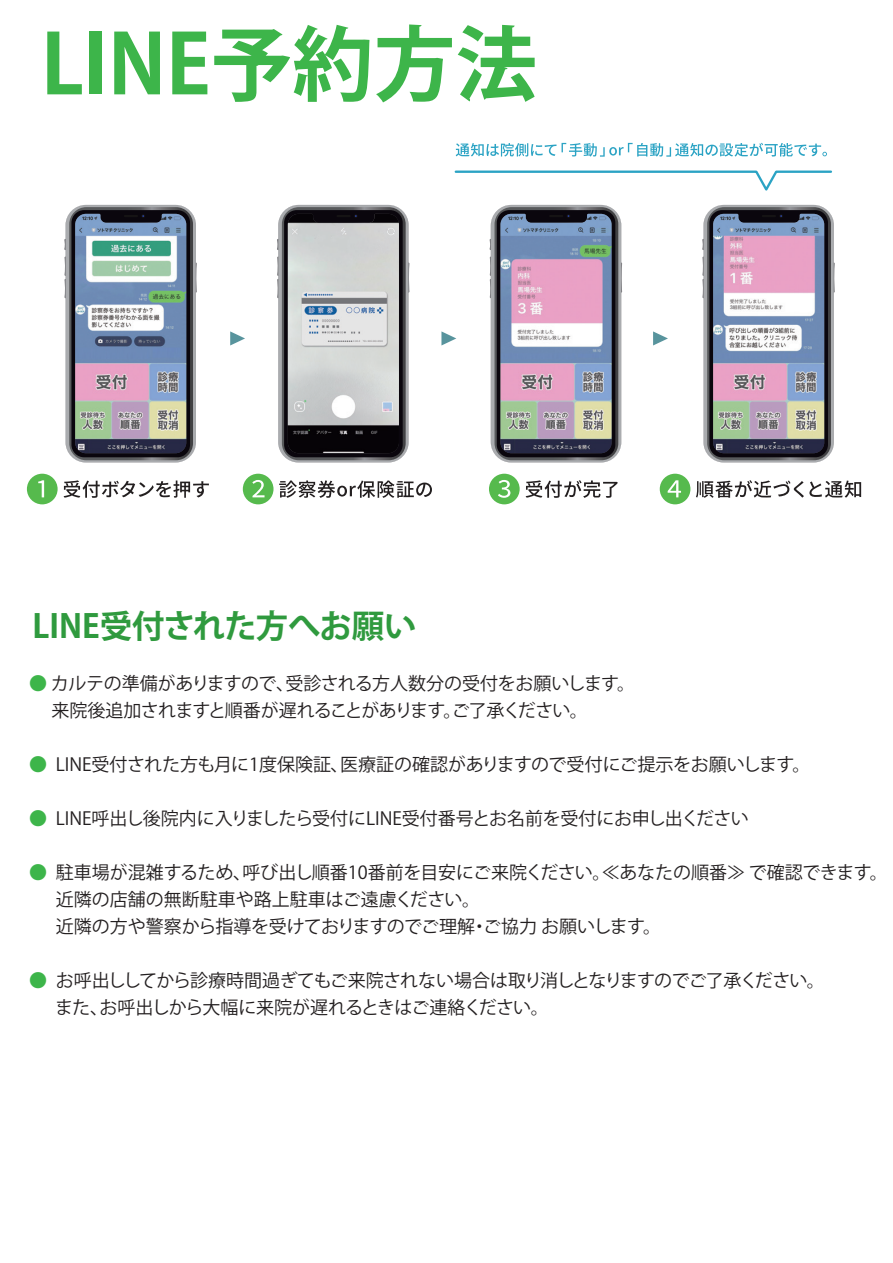
<style>
.page{position:relative;width:893px;height:1263px;background:#fff}
.page>*{position:absolute;margin:0;border:0;box-sizing:border-box;transform-origin:0 0}
.t1{font:700 81.6px "Koz Go Pr 6 N";color:#3db54a}
.t2{font:700 32.4px "Koz Go Pr 6 N";letter-spacing:-.01em;color:#2f9a3e}
.t3{font:18px/27px "Koz Go Pr 6 N";color:#231f20}
.t4{font:18px/27px "Koz Go Pr 6 N";letter-spacing:-.02em;color:#231f20}
.t5{font:18px/27px "Koz Go Pr 6 N";letter-spacing:-.04em;color:#231f20}
.s1{color:#3db54a}
</style>
<div class="page">
<svg style="left:64px;top:480px;width:145px;height:18px"></svg>
<svg style="left:27px;top:474px;width:31px;height:30px"></svg>
<svg style="left:526px;top:480px;width:92px;height:18px"></svg>
<svg style="left:489px;top:474px;width:31px;height:30px"></svg>
<svg style="left:696px;top:480px;width:165px;height:18px"></svg>
<svg style="left:660px;top:474px;width:30px;height:30px"></svg>
<svg style="left:279px;top:480px;width:153px;height:18px"></svg>
<svg style="left:243px;top:474px;width:30px;height:30px"></svg>
<svg style="left:454px;top:170px;width:378px;height:21px"></svg>
<svg style="left:456px;top:143px;width:100px;height:14px"></svg>
<svg style="left:562px;top:143px;width:265px;height:14px"></svg>
<svg style="left:230px;top:331px;width:15px;height:14px"></svg>
<svg style="left:653px;top:331px;width:15px;height:14px"></svg>
<svg style="left:441px;top:331px;width:15px;height:14px"></svg>
<svg style="left:64px;top:205px;width:133px;height:257px;background:#67676b"></svg>
<img style="left:75px;top:214px;width:111px;height:239px">
<svg style="left:490px;top:205px;width:132px;height:257px;background:#636367"></svg>
<img style="left:500px;top:214px;width:112px;height:239px">
<svg style="left:277px;top:205px;width:132px;height:257px;background:#626165"></svg>
<img style="left:288px;top:214px;width:111px;height:239px">
<svg style="left:702px;top:205px;width:133px;height:257px;background:#67676b"></svg>
<img style="left:713px;top:214px;width:111px;height:239px">
<h1 class="t1" style="left:41px;top:18px;width:497px">LINE予約方法</h1>
<h2 class="t2" style="left:33px;top:608px;width:385px">LINE受付された方へお願い</h2>
<p class="t4" style="left:29px;top:670px;width:607px"><span class="s1">●</span> カルテの準備がありますので、受診される方人数分の受付をお願いします。　 来院後追加されますと順番が遅れることがあります。ご了承ください。</p>
<p class="t3" style="left:29px;top:751px;width:783px"><span class="s1">●</span> LINE受付された方も月に1度保険証、医療証の確認がありますので受付にご提示をお願いします。</p>
<p class="t4" style="left:29px;top:805px;width:721px"><span class="s1">●</span> LINE呼出し後院内に入りましたら受付にLINE受付番号とお名前を受付にお申し出ください</p>
<p class="t3" style="left:29px;top:859px;width:860px"><span class="s1">●</span> 駐車場が混雑するため、呼び出し順番10番前を目安にご来院ください。≪あなたの順番≫ で確認できます。　 近隣の店舗の無断駐車や路上駐車はご遠慮ください。<br>　 近隣の方や警察から指導を受けておりますのでご理解・ご協力 お願いします。</p>
<p class="t5" style="left:29px;top:967px;width:797px"><span class="s1">●</span> お呼出ししてから診療時間過ぎてもご来院されない場合は取り消しとなりますのでご了承ください。　 また、お呼出しから大幅に来院が遅れるときはご連絡ください。</p>
</div>
